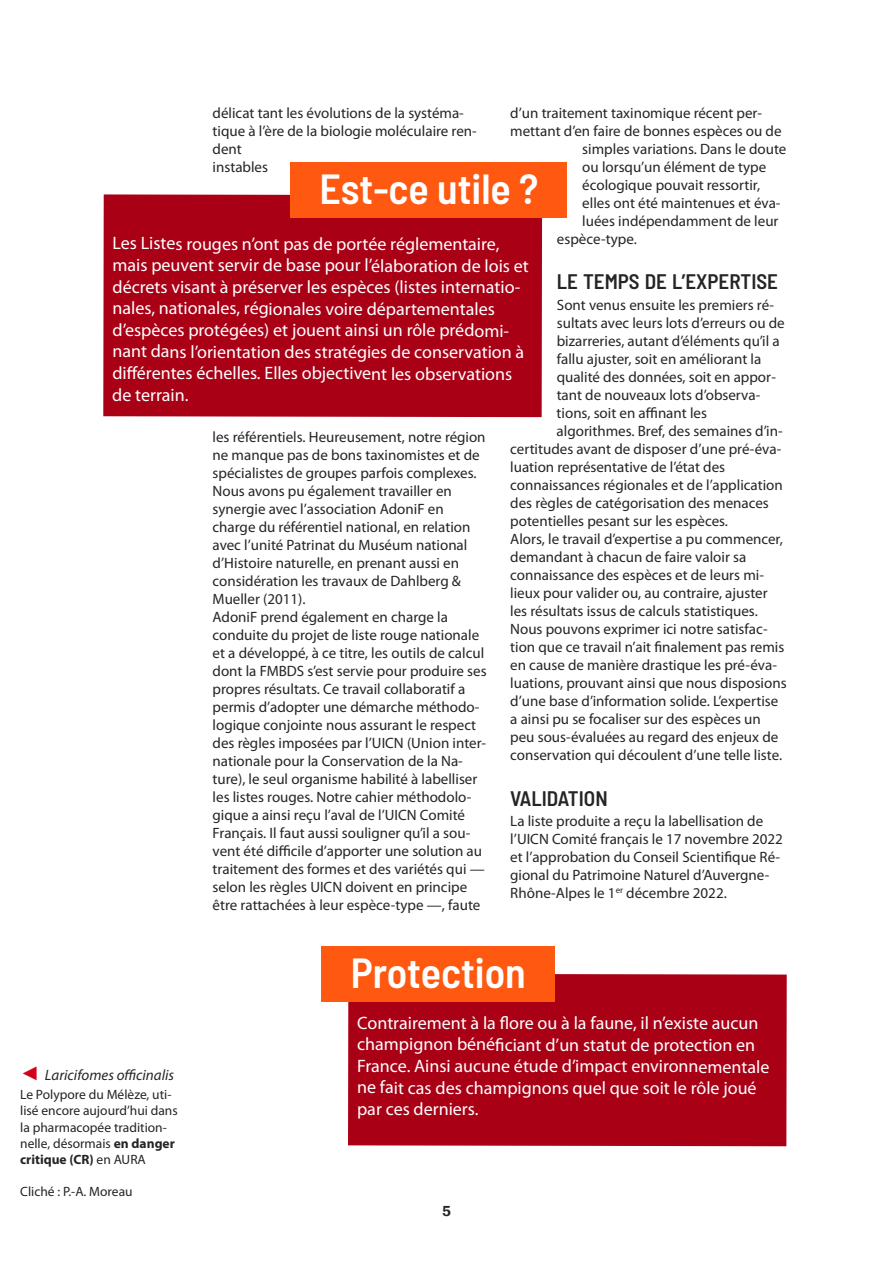
<style>
.page{position:relative;width:893px;height:1263px;background:#fff}
.page>*{position:absolute;margin:0;border:0;box-sizing:border-box;transform-origin:0 0}
.t1{font:600 semi-condensed 42px "Barlow";color:#fff}
.t2{font:600 semi-condensed 21px "Barlow";color:#262526}
.t3{font:18px/21.6px "Myriad Pro";color:#fff}
.t4{font:15px/18px "Myriad Pro";color:#262526}
.t5{font:italic 15px "Myriad Pro";color:#262526}
.t6{font:600 15px "Franklin Gothic";color:#262526}
.t7{font:13.5px/16.2px "Myriad Pro";color:#262526}
.s1{font-family:"Arial";font-style:normal;font-size:19.5px;color:#d3001b}
.s2{font-weight:700}
</style>
<div class="page">
<div style="left:103px;top:194px;width:439px;height:223px;background:#a90016"></div>
<div style="left:290px;top:162px;width:277px;height:56px;background:#ff5911"></div>
<div style="left:348px;top:974px;width:439px;height:172px;background:#a90016"></div>
<div style="left:322px;top:946px;width:233px;height:55px;background:#ff5911"></div>
<p class="t4" style="left:510px;top:104px;width:253px">d’un traitement taxinomique récent per-</p>
<p class="t4" style="left:510px;top:122px;width:273px">mettant d’en faire de bonnes espèces ou de</p>
<p class="t4" style="left:582px;top:140px;width:206px">simples variations. Dans le doute</p>
<p class="t4" style="left:582px;top:158px;width:185px">ou lorsqu’un élément de type</p>
<p class="t4" style="left:582px;top:176px;width:179px">écologique pouvait ressortir,</p>
<p class="t4" style="left:582px;top:194px;width:200px">elles ont été maintenues et éva-</p>
<p class="t4" style="left:582px;top:212px;width:198px">luées indépendamment de leur</p>
<p class="t4" style="left:557px;top:230px;width:81px">espèce-type.</p>
<h2 class="t2" style="left:557px;top:274px;width:223px">LE TEMPS DE LíEXPERTISE</h2>
<p class="t4" style="left:557px;top:296px;width:219px">Sont venus ensuite les premiers ré-</p>
<p class="t4" style="left:557px;top:314px;width:229px">sultats avec leurs lots d’erreurs ou de</p>
<p class="t4" style="left:557px;top:332px;width:224px">bizarreries, autant d’éléments qu’il a</p>
<p class="t4" style="left:557px;top:350px;width:206px">fallu ajuster, soit en améliorant la</p>
<p class="t4" style="left:557px;top:368px;width:221px">qualité des données, soit en appor-</p>
<p class="t4" style="left:557px;top:386px;width:205px">tant de nouveaux lots d’observa-</p>
<p class="t4" style="left:557px;top:404px;width:152px">tions, soit en affinant les</p>
<p class="t4" style="left:557px;top:422px;width:228px">algorithmes. Bref, des semaines d’in-</p>
<p class="t4" style="left:510px;top:440px;width:273px">certitudes avant de disposer d’une pré-éva-</p>
<p class="t4" style="left:510px;top:458px;width:216px">luation représentative de l’état des</p>
<p class="t4" style="left:510px;top:476px;width:274px">connaissances régionales et de l’application</p>
<p class="t4" style="left:510px;top:494px;width:260px">des règles de catégorisation des menaces</p>
<p class="t4" style="left:510px;top:512px;width:219px">potentielles pesant sur les espèces.</p>
<p class="t4" style="left:510px;top:530px;width:274px">Alors, le travail d’expertise a pu commencer,</p>
<p class="t4" style="left:510px;top:548px;width:237px">demandant à chacun de faire valoir sa</p>
<p class="t4" style="left:510px;top:566px;width:255px">connaissance des espèces et de leurs mi-</p>
<p class="t4" style="left:510px;top:584px;width:259px">lieux pour valider ou, au contraire, ajuster</p>
<p class="t4" style="left:510px;top:602px;width:249px">les résultats issus de calculs statistiques.</p>
<p class="t4" style="left:510px;top:620px;width:259px">Nous pouvons exprimer ici notre satisfac-</p>
<p class="t4" style="left:510px;top:638px;width:276px">tion que ce travail n’ait finalement pas remis</p>
<p class="t4" style="left:510px;top:656px;width:268px">en cause de manière drastique les pré-éva-</p>
<p class="t4" style="left:510px;top:674px;width:278px">luations, prouvant ainsi que nous disposions</p>
<p class="t4" style="left:510px;top:692px;width:270px">d’une base d’information solide. L’expertise</p>
<p class="t4" style="left:510px;top:710px;width:252px">a ainsi pu se focaliser sur des espèces un</p>
<p class="t4" style="left:510px;top:728px;width:270px">peu sous-évaluées au regard des enjeux de</p>
<p class="t4" style="left:510px;top:746px;width:273px">conservation qui découlent d’une telle liste.</p>
<h2 class="t2" style="left:510px;top:790px;width:99px">VALIDATION</h2>
<p class="t4" style="left:510px;top:812px;width:274px">La liste produite a reçu la labellisation de l’UICN Comité français le 17 novembre 2022 et l’approbation du Conseil Scientifique Ré&shy;gional du Patrimoine Naturel d’Auvergne-Rhône-Alpes le 1<sup>er</sup> décembre 2022.</p>
<p class="t4" style="left:213px;top:104px;width:266px">délicat tant les évolutions de la systéma&shy;tique à l’ère de la biologie moléculaire ren&shy;dent<br>instables</p>
<h1 class="t1" style="left:319px;top:174px;width:220px">Est-ce utile ?</h1>
<p class="t3" style="left:112px;top:233px;width:418px">Les Listes rouges n’ont pas de portée réglementaire, mais peuvent servir de base pour l’élaboration de lois et décrets visant à préserver les espèces (listes internatio&shy;nales, nationales, régionales voire départementales d’espèces protégées) et jouent ainsi un rôle prédomi&shy;nant dans l’orientation des stratégies de conservation à différentes échelles. Elles objectivent les observations de terrain.</p>
<p class="t4" style="left:213px;top:428px;width:275px">les référentiels. Heureusement, notre région ne manque pas de bons taxinomistes et de spécialistes de groupes parfois complexes.<br>Nous avons pu également travailler en synergie avec l’association AdoniF en charge du référentiel national, en relation avec l’unité Patrinat du Muséum national d’Histoire naturelle, en prenant aussi en considération les travaux de Dahlberg &amp; Mueller (2011).<br>AdoniF prend également en charge la conduite du projet de liste rouge nationale et a développé, à ce titre, les outils de calcul dont la FMBDS s’est servie pour produire ses propres résultats. Ce travail collaboratif a permis d’adopter une démarche méthodo&shy;logique conjointe nous assurant le respect des règles imposées par l’UICN (Union inter&shy;nationale pour la Conservation de la Na&shy;ture), le seul organisme habilité à labelliser les listes rouges. Notre cahier méthodolo&shy;gique a ainsi reçu l’aval de l’UICN Comité Français. Il faut aussi souligner qu’il a sou&shy;vent été difficile d’apporter une solution au traitement des formes et des variétés qui — selon les règles UICN doivent en principe être rattachées à leur espèce-type —, faute</p>
<p class="t5" style="left:20px;top:1069px;width:156px"><span class="s1">◄</span> Laricifomes officinalis</p>
<p class="t7" style="left:20px;top:1087px;width:159px">Le Polypore du Mélèze, uti&shy;lisé encore aujourd’hui dans la pharmacopée tradition&shy;nelle, désormais <span class="s2">en danger critique (CR)</span> en AURA</p>
<p class="t7" style="left:20px;top:1184px;width:114px">Cliché : P.-A. Moreau</p>
<h1 class="t1" style="left:351px;top:957px;width:177px">Protection</h1>
<p class="t3" style="left:357px;top:1013px;width:414px">Contrairement à la flore ou à la faune, il n’existe aucun champignon bénéficiant d’un statut de protection en France. Ainsi aucune étude d’impact environnementale ne fait cas des champignons quel que soit le rôle joué par ces derniers.</p>
<p class="t6" style="left:442px;top:1202px;width:10px">5</p>
</div>
